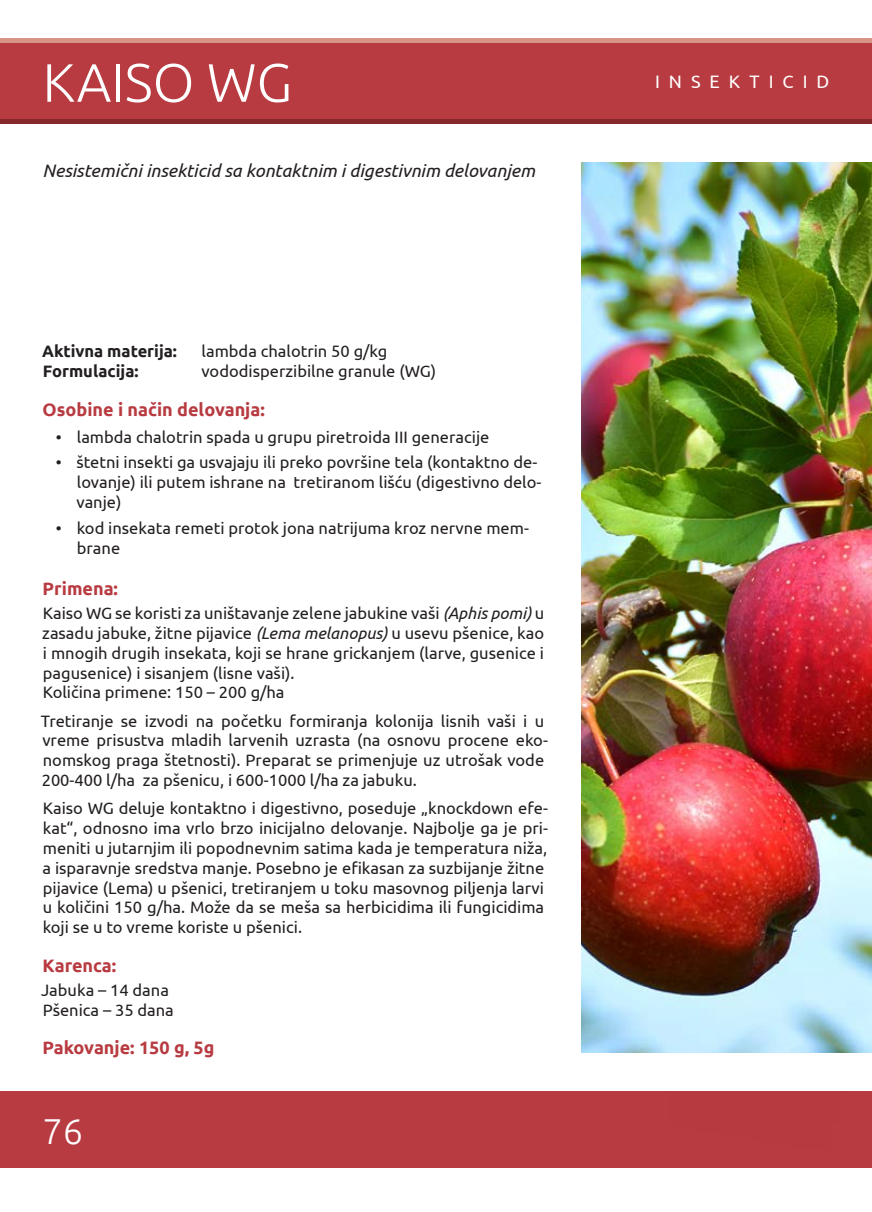
<style>
.page{position:relative;width:872px;height:1212px;background:#fff}
.page>*{position:absolute;margin:0;border:0;box-sizing:border-box;transform-origin:0 0}
.t1{font:300 54px "Ubuntu";color:#fff}
.t2{font:300 36px "Ubuntu";color:#fff}
.t3{font:italic 18px "Ubuntu";color:#231f20}
.t4{font:700 18px "Ubuntu";color:#b83b41}
.t5{font:18px "Ubuntu";letter-spacing:.5em;color:#fff}
.t6{font:16.5px/19.8px "Ubuntu";color:#231f20}
.t7{font:700 16.5px "Ubuntu";color:#231f20}
.s1{font-style:italic}
</style>
<div class="page">
<div style="left:0;top:1091px;width:872px;height:77px;background:#b83b41"></div>
<div style="left:0;top:43px;width:872px;height:76px;background:#b83b41"></div>
<hr style="left:0;top:119px;width:872px;height:4px;background:#86272b">
<div style="left:0;top:38px;width:872px;height:5px;background:#d69489"></div>
<img style="left:581px;top:163px;width:291px;height:889px">
<h1 class="t1" style="left:43px;top:50px;width:251px">KAISO WG</h1>
<p class="t3" style="left:43px;top:159px;width:494px">Nesistemični insekticid sa kontaktnim i digestivnim delovanjem</p>
<p class="t7" style="left:42px;top:341px;width:136px">Aktivna materija:</p>
<p class="t6" style="left:202px;top:341px;width:187px">lambda chalotrin 50 g/kg</p>
<p class="t7" style="left:43px;top:361px;width:97px">Formulacija:</p>
<p class="t6" style="left:202px;top:361px;width:236px">vododisperzibilne granule (WG)</p>
<p class="t4" style="left:43px;top:398px;width:224px">Osobine i način delovanja:</p>
<p class="t6" style="left:56px;top:426px;width:435px">• lambda chalotrin spada u grupu piretroida III generacije</p>
<p class="t6" style="left:76px;top:452px;width:466px;text-indent:-21px">• štetni insekti ga usvajaju ili preko površine tela (kontaktno de&shy;lovanje) ili putem ishrane na tretiranom lišću (digestivno delo&shy;vanje)</p>
<p class="t6" style="left:77px;top:517px;width:454px;text-indent:-21px">• kod insekata remeti protok jona natrijuma kroz nervne mem&shy;brane</p>
<p class="t4" style="left:43px;top:578px;width:77px">Primena:</p>
<p class="t6" style="left:42px;top:603px;width:503px">Kaiso WG se koristi za uništavanje zelene jabukine vaši <span class="s1">(Aphis pomi)</span> u zasadu jabuke, žitne pijavice <span class="s1">(Lema melanopus)</span> u usevu pšenice, kao i mnogih drugih insekata, koji se hrane grickanjem (larve, gusenice i pagusenice) i sisanjem (lisne vaši).<br>Količina primene: 150 – 200 g/ha</p>
<p class="t6" style="left:41px;top:710px;width:509px">Tretiranje se izvodi na početku formiranja kolonija lisnih vaši i u vreme prisustva mladih larvenih uzrasta (na osnovu procene eko&shy;nomskog praga štetnosti). Preparat se primenjuje uz utrošak vode 200‑400 l/ha za pšenicu, i 600‑1000 l/ha za jabuku.</p>
<p class="t6" style="left:42px;top:798px;width:507px">Kaiso WG deluje kontaktno i digestivno, poseduje „knockdown efe&shy;kat“, odnosno ima vrlo brzo inicijalno delovanje. Najbolje ga je pri&shy;meniti u jutarnjim ili popodnevnim satima kada je temperatura niža, a isparavnje sredstva manje. Posebno je efikasan za suzbijanje žitne pijavice (Lema) u pšenici, tretiranjem u toku masovnog piljenja larvi u količini 150 g/ha. Može da se meša sa herbicidima ili fungicidima koji se u to vreme koriste u pšenici.</p>
<p class="t4" style="left:43px;top:954px;width:75px">Karenca:</p>
<p class="t6" style="left:41px;top:979px;width:134px">Jabuka – 14 dana<br>Pšenica – 35 dana</p>
<p class="t4" style="left:43px;top:1037px;width:173px">Pakovanje: 150 g, 5g</p>
<h2 class="t2" style="left:43px;top:1109px;width:42px">76</h2>
<p class="t5" style="left:655px;top:70px;width:176px">INSEKTICID</p>
</div>
